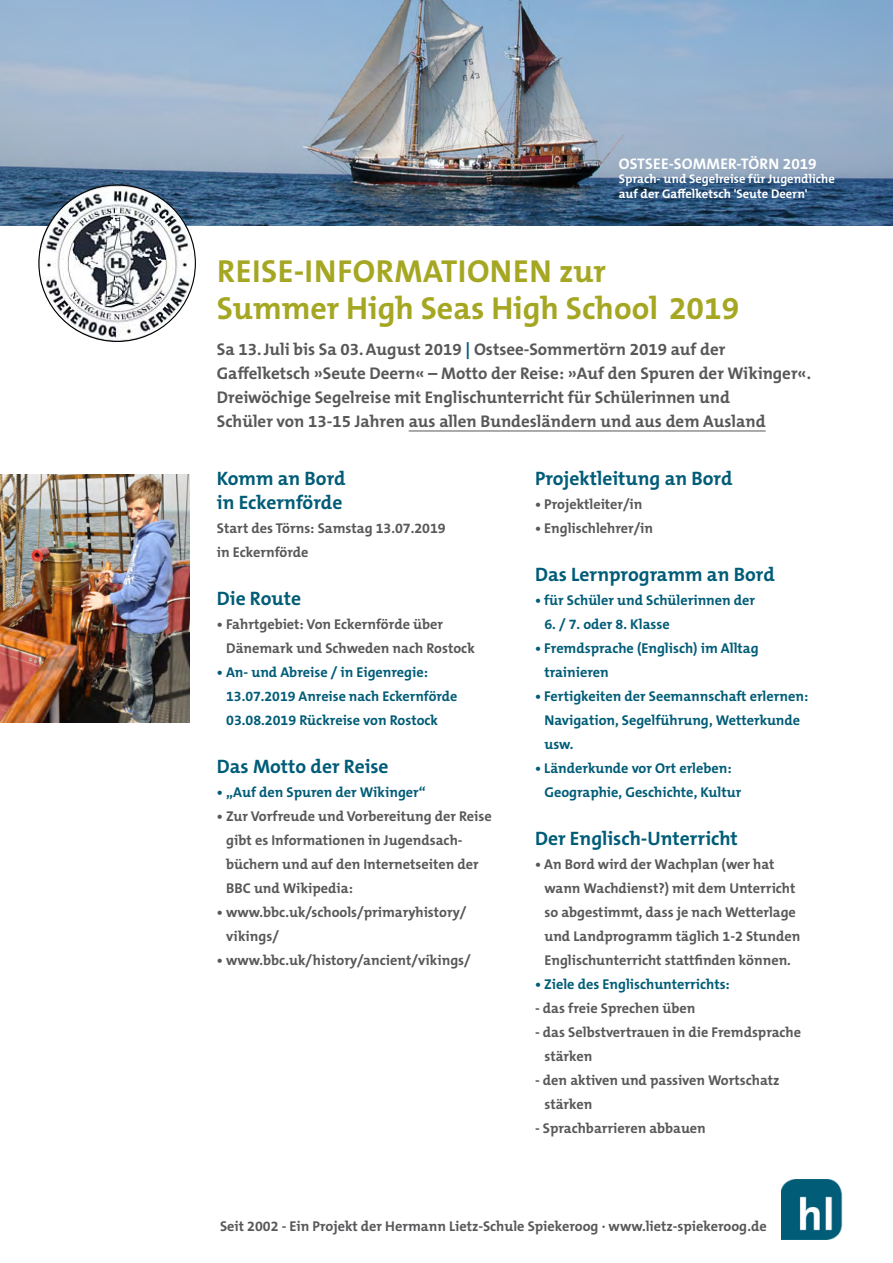
<style>
.page{position:relative;width:893px;height:1263px;background:#fff}
.page>*{position:absolute;margin:0;border:0;box-sizing:border-box;transform-origin:0 0}
.t1{font:700 31.95px/37.5px "The Mix B W7";color:#a5a723}
.t2{font:700 19.5px "The Mix B W7";color:#005c77}
.t3{font:700 16.95px/24px "The Mix B W7";color:#58585a}
.t4{font:700 15.45px "The Mix B W7";letter-spacing:.015em;color:#fff}
.t5{font:700 14.25px/24px "The Mix B W7";color:#58585a}
.t6{font:700 14.25px/24px "The Mix B W7";color:#005c77}
.t7{font:700 14.1px "The Mix B W7";color:#005c77}
.t8{font:700 12.6px/14.7px "The Mix B W7";color:#fff}
.s1{color:#005c77}
</style>
<div class="page">
<img style="left:0;top:0;width:893px;height:225px">
<img style="left:781px;top:1179px;width:62px;height:61px">
<hr style="left:409px;top:431px;width:357px;height:1px;background:#58585a">
<img style="left:39px;top:185px;width:156px;height:156px;border-radius:78px">
<img style="left:0;top:475px;width:189px;height:247px">
<p class="t4" style="left:619px;top:154px;width:199px">OSTSEE-SOMMER-TÖRN 2019</p>
<p class="t8" style="left:619px;top:172px;width:218px">Sprach- und Segelreise für Jugendliche auf der Gaffelketsch 'Seute Deern'</p>
<p class="t1" style="left:217px;top:252px;width:524px">REISE-INFORMATIONEN zur<br>Summer High Seas High School 2019</p>
<p class="t3" style="left:217px;top:337px;width:596px">Sa 13. Juli bis Sa 03. August 2019 <span class="s1">|</span> Ostsee-Sommertörn 2019 auf der<br>Gaffelketsch »Seute Deern« – Motto der Reise: »Auf den Spuren der Wikinger«.</p>
<p class="t3" style="left:217px;top:385px;width:550px">Dreiwöchige Segelreise mit Englischunterricht für Schülerinnen und<br>Schüler von 13-15 Jahren aus allen Bundesländern und aus dem Ausland</p>
<p class="t2" style="left:217px;top:466px;width:130px">Komm an Bord</p>
<p class="t2" style="left:217px;top:490px;width:127px">in Eckernförde</p>
<p class="t5" style="left:217px;top:516px;width:230px">Start des Törns: Samstag 13.07.2019 in Eckernförde</p>
<p class="t2" style="left:217px;top:586px;width:86px">Die Route</p>
<p class="t5" style="left:226px;top:612px;width:250px;text-indent:-9px">• Fahrtgebiet: Von Eckernförde über<br>Dänemark und Schweden nach Rostock</p>
<p class="t6" style="left:217px;top:660px;width:213px">• An- und Abreise / in Eigenregie:</p>
<p class="t7" style="left:226px;top:687px;width:233px">13.07.2019 Anreise nach Eckernförde</p>
<p class="t6" style="left:226px;top:708px;width:213px">03.08.2019 Rückreise von Rostock</p>
<p class="t2" style="left:217px;top:754px;width:173px">Das Motto der Reise</p>
<p class="t6" style="left:217px;top:780px;width:210px">• „Auf den Spuren der Wikinger“</p>
<p class="t5" style="left:226px;top:804px;width:267px;text-indent:-9px">• Zur Vorfreude und Vorbereitung der Reise gibt es Informationen in Jugendsach&shy;büchern und auf den Internetseiten der BBC und Wikipedia:</p>
<p class="t5" style="left:226px;top:900px;width:242px;text-indent:-9px">• www.bbc.uk/schools/primaryhistory/ vikings/</p>
<p class="t5" style="left:217px;top:948px;width:255px">• www.bbc.uk/history/ancient/vikings/</p>
<p class="t2" style="left:535px;top:466px;width:199px">Projektleitung an Bord</p>
<p class="t5" style="left:535px;top:492px;width:109px">• Projektleiter/in</p>
<p class="t5" style="left:535px;top:516px;width:120px">• Englischlehrer/in</p>
<p class="t2" style="left:535px;top:562px;width:241px">Das Lernprogramm an Bord</p>
<p class="t6" style="left:535px;top:588px;width:222px">• für Schüler und Schülerinnen der</p>
<p class="t6" style="left:544px;top:612px;width:127px">6. / 7. oder 8. Klasse</p>
<p class="t6" style="left:544px;top:636px;width:216px;text-indent:-9px">• Fremdsprache (Englisch) im Alltag trainieren</p>
<p class="t6" style="left:535px;top:684px;width:275px">• Fertigkeiten der Seemannschaft erlernen:</p>
<p class="t6" style="left:544px;top:708px;width:257px">Navigation, Segelführung, Wetterkunde</p>
<p class="t6" style="left:544px;top:732px;width:30px">usw.</p>
<p class="t6" style="left:544px;top:756px;width:198px;text-indent:-9px">• Länderkunde vor Ort erleben:<br>Geographie, Geschichte, Kultur</p>
<p class="t2" style="left:535px;top:826px;width:204px">Der Englisch-Unterricht</p>
<p class="t5" style="left:535px;top:852px;width:241px">• An Bord wird der Wachplan (wer hat</p>
<p class="t5" style="left:544px;top:876px;width:257px">wann Wachdienst?) mit dem Unterricht so abgestimmt, dass je nach Wetterlage und Landprogramm täglich 1-2 Stunden Englischunterricht stattfinden können.</p>
<p class="t6" style="left:535px;top:972px;width:196px">• Ziele des Englischunterrichts:</p>
<p class="t5" style="left:535px;top:996px;width:162px">- das freie Sprechen üben</p>
<p class="t5" style="left:544px;top:1020px;width:258px;text-indent:-9px">- das Selbstvertrauen in die Fremdsprache stärken</p>
<p class="t5" style="left:535px;top:1068px;width:246px">- den aktiven und passiven Wortschatz</p>
<p class="t5" style="left:544px;top:1092px;width:49px">stärken</p>
<p class="t5" style="left:535px;top:1116px;width:172px">- Sprachbarrieren abbauen</p>
<p class="t5" style="left:220px;top:1214px;width:548px">Seit 2002 - Ein Projekt der Hermann Lietz-Schule Spiekeroog · www.lietz-spiekeroog.de</p>
</div>
